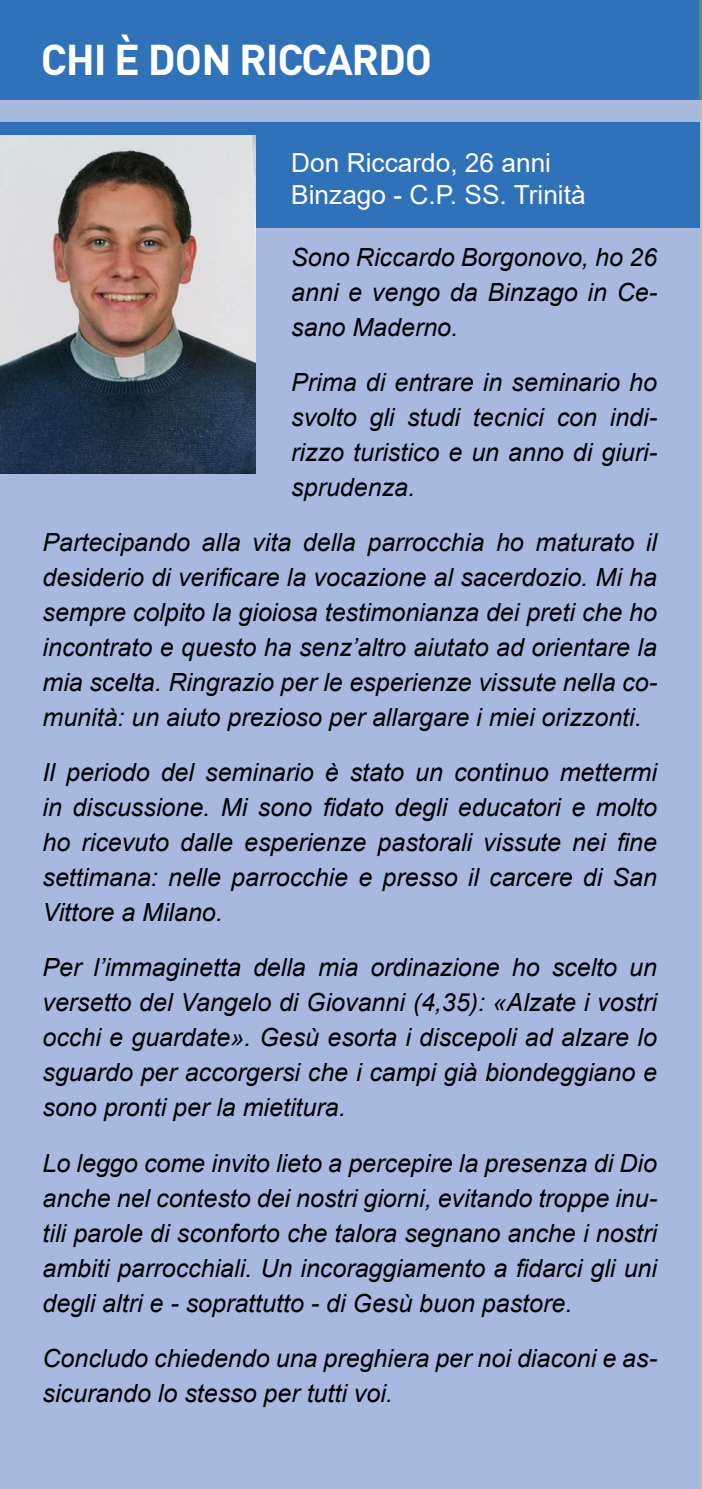
<style>
.page{position:relative;width:702px;height:1489px;background:#fff}
.page>*{position:absolute;margin:0;border:0;box-sizing:border-box;transform-origin:0 0}
.t1{font:700 42.5px "DIN Pro";letter-spacing:-.03em;color:#fff}
.t2{font:26.25px/32.5px "Arial";color:#fff}
.t3{font:italic 25px/35px "Arial";color:#000;text-align:justify}
.t4{font:italic 25px/35px "Arial";color:#010202;text-align:justify}
</style>
<div class="page">
<hr style="left:699px;top:0;width:3px;height:1488px;background:#b8c1b7">
<div style="left:0;top:97px;width:699px;height:1391px;background:#a8b9e0"></div>
<div style="left:0;top:0;width:699px;height:99px;background:#2f72b9"></div>
<hr style="left:699px;top:0;width:3px;height:99px;background:#688370">
<div style="left:0;top:123px;width:699px;height:14px;background:#2f72b9"></div>
<div style="left:239px;top:137px;width:460px;height:91px;background:#2f72b9"></div>
<img style="left:0;top:136px;width:256px;height:338px">
<h1 class="t1" style="left:41px;top:31px;width:393px">CHI è DON RICCARDO</h1>
<p class="t2" style="left:291px;top:146px;width:296px">Don Riccardo, 26 anni<br>Binzago - C.P. SS. Trinità</p>
<p class="t4" style="left:291px;top:240px;width:367px">Sono Riccardo Borgonovo, ho 26 anni e vengo da Binzago in Ce&shy;sano Maderno.</p>
<p class="t4" style="left:291px;top:365px;width:367px">Prima di entrare in seminario ho svolto gli studi tecnici con indi&shy;rizzo turistico e un anno di giuri&shy;sprudenza.</p>
<p class="t4" style="left:43px;top:525px;width:616px">Partecipando alla vita della parrocchia ho maturato il desiderio di verificare la vocazione al sacerdozio. Mi ha sempre colpito la gioiosa testimonianza dei preti che ho incontrato e questo ha senz’altro aiutato ad orientare la mia scelta. Ringrazio per le esperienze vissute nella co&shy;munità: un aiuto prezioso per allargare i miei orizzonti.</p>
<p class="t3" style="left:43px;top:755px;width:616px">Il periodo del seminario è stato un continuo mettermi in discussione. Mi sono fidato degli educatori e molto ho ricevuto dalle esperienze pastorali vissute nei fine settimana: nelle parrocchie e presso il carcere di San Vittore a Milano.</p>
<p class="t3" style="left:43px;top:950px;width:616px">Per l’immaginetta della mia ordinazione ho scelto un versetto del Vangelo di Giovanni (4,35): «Alzate i vostri occhi e guardate». Gesù esorta i discepoli ad alzare lo sguardo per accorgersi che i campi già biondeggiano e sono pronti per la mietitura.</p>
<p class="t3" style="left:43px;top:1145px;width:616px">Lo leggo come invito lieto a percepire la presenza di Dio anche nel contesto dei nostri giorni, evitando troppe inu&shy;tili parole di sconforto che talora segnano anche i nostri ambiti parrocchiali. Un incoraggiamento a fidarci gli uni degli altri e - soprattutto - di Gesù buon pastore.</p>
<p class="t3" style="left:43px;top:1340px;width:616px">Concludo chiedendo una preghiera per noi diaconi e as&shy;sicurando lo stesso per tutti voi.</p>
</div>
